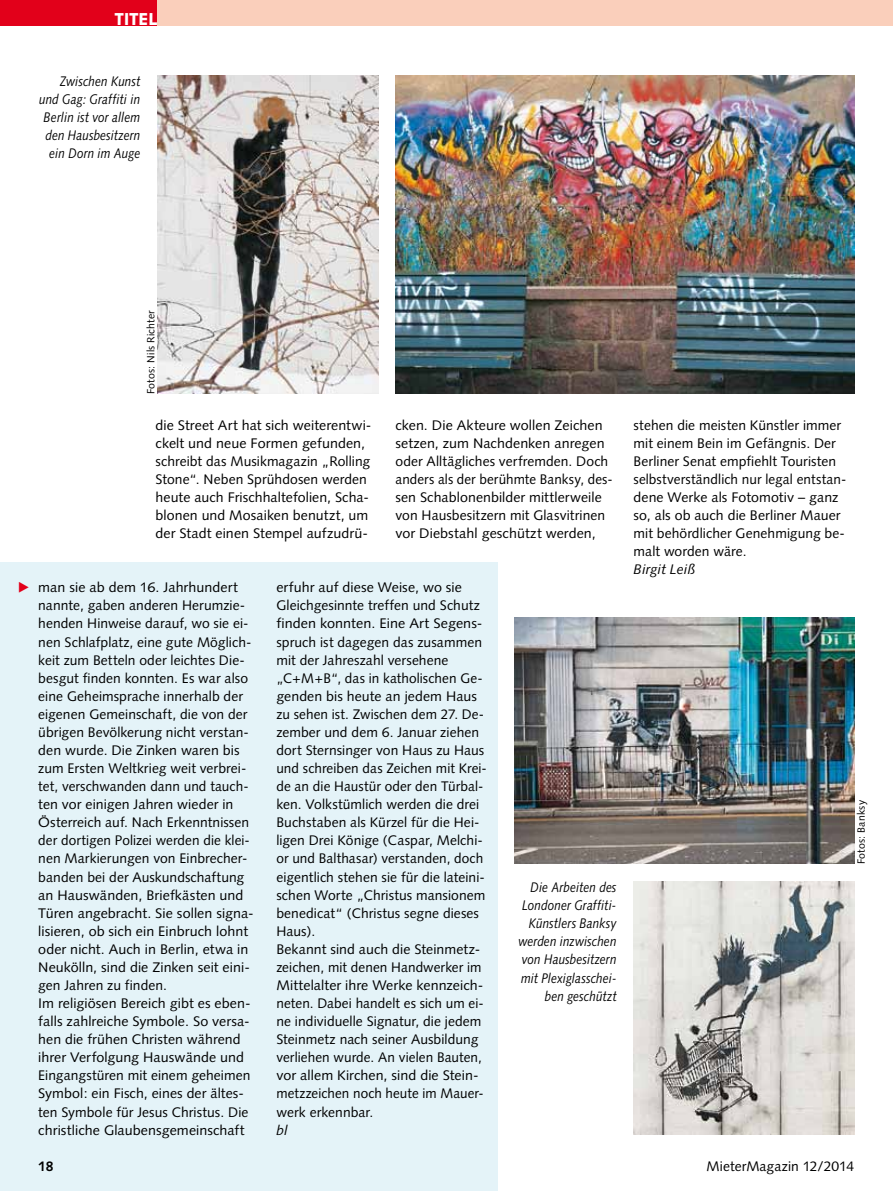
<style>
.page{position:relative;width:893px;height:1191px;background:#fff}
.page>*{position:absolute;margin:0;border:0;box-sizing:border-box;transform-origin:0 0}
.t1{font:900 17.25px "Syntax";letter-spacing:.015em;color:#fff;scale:.9 1}
.t2{font:13.8px/18px "Syntax";letter-spacing:.005em;color:#000}
.t3{font:italic 13.8px/18px "Syntax";letter-spacing:.005em;color:#000;text-align:right;scale:.85 1}
.t4{font:italic 13.8px "Syntax";letter-spacing:.005em;color:#000}
.t5{font:700 13.8px "Syntax";color:#000}
.t6{font:13.8px "European Pi Three";color:#e2001a}
.t7{font:10.5px "Syntax";letter-spacing:.02em;color:#000}
</style>
<div class="page">
<div style="left:0;top:562px;width:497px;height:629px;background:#e4f3f8"></div>
<div style="left:0;top:0;width:157px;height:26px;background:#e2001a"></div>
<div style="left:157px;top:0;width:736px;height:26px;background:#facfbb"></div>
<img style="left:157px;top:75px;width:221px;height:318px">
<img style="left:395px;top:75px;width:460px;height:318px">
<img style="left:514px;top:618px;width:341px;height:245px">
<img style="left:634px;top:881px;width:221px;height:253px">
<p class="t1" style="left:115px;top:9px;width:49px">TiTel</p>
<p class="t3" style="left:39px;top:72px;width:121px">Zwischen Kunst und Gag: Graffiti in<br>Berlin ist vor allem den Hausbesitzern ein Dorn im Auge</p>
<p class="t7" style="left:145px;top:394px;width:86px;rotate:-90deg">Fotos: Nils Richter</p>
<p class="t6" style="left:18px;top:578px;width:13px">E</p>
<p class="t2" style="left:156px;top:416px;width:217px">die Street Art hat sich weiterentwi&shy;ckelt und neue Formen gefunden, schreibt das Musikmagazin „Rolling Stone“. Neben Sprühdosen werden heute auch Frischhaltefolien, Scha&shy;blonen und Mosaiken benutzt, um der Stadt einen Stempel aufzudrü-</p>
<p class="t2" style="left:395px;top:416px;width:219px">cken. Die Akteure wollen Zeichen setzen, zum Nachdenken anregen oder Alltägli ches verfremden. Doch anders als der berühmte Banksy, des&shy;sen Scha b lonenbilder mittlerweile von Hausbesitzern mit Glasvitrinen vor Diebstahl geschützt werden,</p>
<p class="t2" style="left:634px;top:416px;width:214px">stehen die meisten Künstler immer mit einem Bein im Gefängnis. Der<br>Berliner Se nat empfiehlt Touristen selbstver ständlich nur legal entstan&shy;dene Wer ke als Fotomotiv – ganz so, als ob auch die Berliner Mauer mit behördlicher Genehmigung be&shy;malt worden wäre.</p>
<p class="t4" style="left:634px;top:561px;width:63px">Birgit Leiß</p>
<p class="t2" style="left:38px;top:578px;width:217px">man sie ab dem 16. Jahrhundert nannte, gaben anderen Herumzie&shy;henden Hinweise darauf, wo sie ei&shy;nen Schlafplatz, eine gute Möglich&shy;keit zum Betteln oder leichtes Die&shy;besgut finden konnten. Es war also eine Geheimsprache innerhalb der eigenen Gemeinschaft, die von der übrigen Bevölkerung nicht verstan&shy;den wurde. Die Zinken waren bis zum Ersten Weltkrieg weit verbrei&shy;tet, verschwanden dann und tauch&shy;ten vor einigen Jahren wieder in Österreich auf. Nach Erkenntnissen der dortigen Polizei werden die klei&shy;nen Markierungen von Einbrecher&shy;banden bei der Auskundschaftung an Hauswänden, Briefkästen und Türen angebracht. Sie sollen signa&shy;lisieren, ob sich ein Einbruch lohnt oder nicht. Auch in Berlin, etwa in Neukölln, sind die Zinken seit eini&shy;gen Jahren zu finden.<br>Im religiösen Bereich gibt es eben&shy;falls zahlreiche Symbole. So versa&shy;hen die frühen Christen während ihrer Verfolgung Hauswände und Eingangstüren mit einem geheimen Symbol: ein Fisch, eines der ältes&shy;ten Symbole für Jesus Christus. Die christliche Glaubensgemeinschaft</p>
<p class="t2" style="left:276px;top:578px;width:212px">erfuhr auf diese Weise, wo sie<br>Gleichgesinnte treffen und Schutz finden konnten. Eine Art Segens&shy;spruch ist dagegen das zusammen mit der Jahreszahl versehene „C+M+B“, das in katholischen Ge&shy;genden bis heute an jedem Haus zu sehen ist. Zwischen dem 27. De - zember und dem 6. Januar ziehen dort Sternsinger von Haus zu Haus und schreiben das Zeichen mit Krei&shy;de an die Haustür oder den Türbal&shy;ken. Volkstümlich werden die drei<br>Buchstaben als Kürzel für die Hei&shy;ligen Drei Könige (Caspar, Melchi&shy;or und Balthasar) verstanden, doch eigentlich stehen sie für die lateini&shy;schen Worte „Christus mansionem benedicat“ (Christus segne dieses<br>Haus).<br>Bekannt sind auch die Steinmetz&shy;zeichen, mit denen Handwerker im<br>Mittelalter ihre Werke kennzeich&shy;neten. Dabei handelt es sich um ei&shy;ne individuelle Signatur, die jedem<br>Steinmetz nach seiner Ausbildung verliehen wurde. An vielen Bauten, vor allem Kirchen, sind die Stein&shy;metzzeichen noch heute im Mauer&shy;werk erkennbar.</p>
<p class="t4" style="left:276px;top:1121px;width:13px">bl</p>
<p class="t3" style="left:518px;top:878px;width:117px">Die Arbeiten des<br>Londoner Graffiti-<br>Künstlers Banksy werden inzwischen von Hausbesitzern mit Plexiglasschei&shy;ben geschützt</p>
<p class="t7" style="left:855px;top:864px;width:66px;rotate:-90deg">Fotos: Banksy</p>
<p class="t5" style="left:38px;top:1158px;width:17px">18</p>
<p class="t2" style="left:707px;top:1157px;width:149px">MieterMagazin 12/2014</p>
</div>
